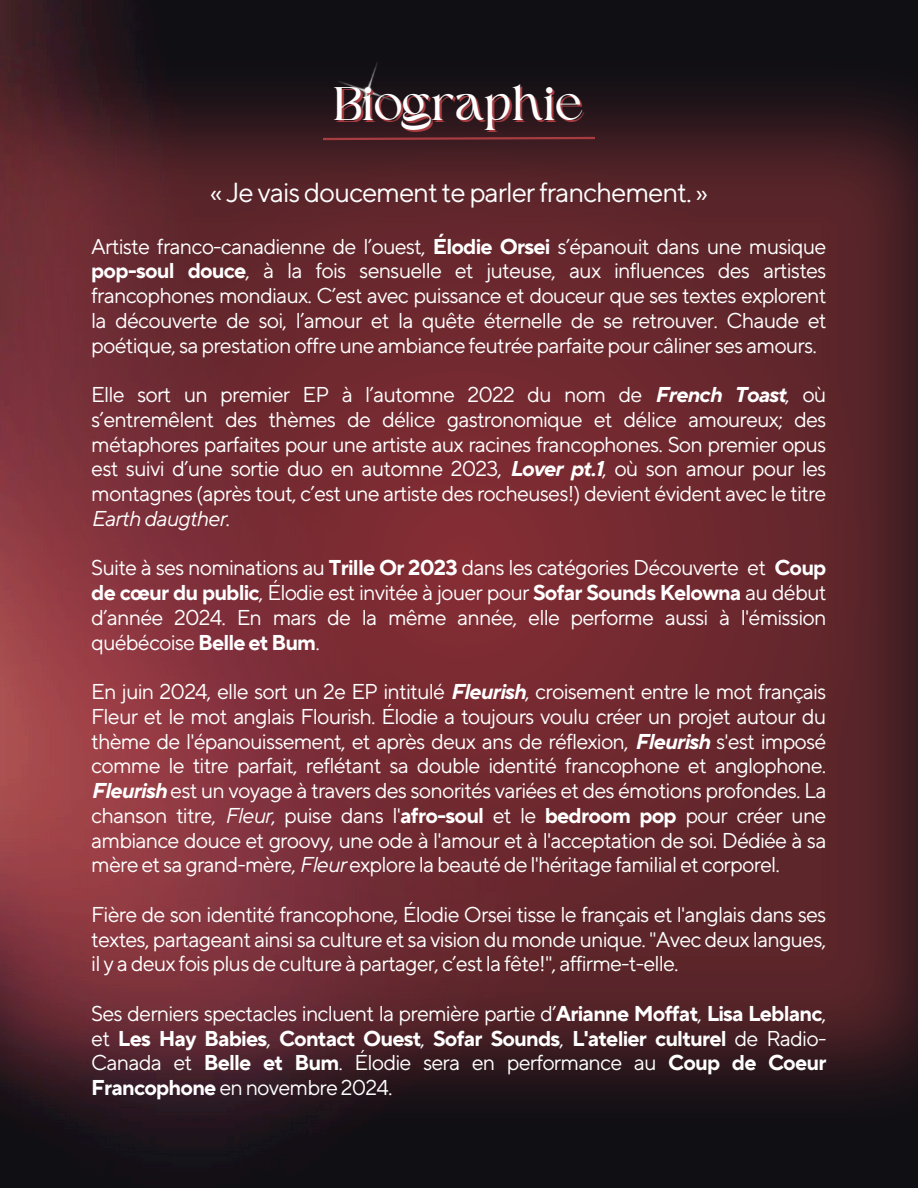
<style>
.page{position:relative;width:918px;height:1188px;background:#fff}
.page>*{position:absolute;margin:0;border:0;box-sizing:border-box;transform-origin:0 0}
.t1{font:48.15px "Higuen";color:#fff}
.t2{font:27.45px "TT Norms Pro";letter-spacing:-.04em;color:#fff}
.t3{font:21.45px/24.8px "TT Norms Pro";letter-spacing:-.04em;color:#fff;text-align:justify}
.s1{font-weight:700}
.s2{font-weight:700;font-style:italic}
.s3{font-style:italic}
</style>
<div class="page">
<img style="left:0;top:0;width:918px;height:1188px">
<img style="left:0;top:42px;width:918px;height:1104px">
<img style="left:335px;top:59px;width:64px;height:65px">
<svg style="left:321px;top:136px;width:276px;height:5px"></svg>
<p class="t1" style="left:334px;top:84px;width:251px">Biographie</p>
<p class="t2" style="left:210px;top:176px;width:500px">« Je vais doucement te parler franchement. »</p>
<p class="t3" style="left:91px;top:235px;width:737px">Artiste franco-canadienne de l’ouest, <span class="s1">Élodie Orsei</span> s’épanouit dans une musique <span class="s1">pop-soul douce</span>, à la fois sensuelle et juteuse, aux influences des artistes francophones mondiaux. C’est avec puissance et douceur que ses textes explorent la découverte de soi, l’amour et la quête éternelle de se retrouver. Chaude et poétique, sa prestation offre une ambiance feutrée parfaite pour câliner ses amours.</p>
<h1 class="t3" style="left:91px;top:383px;width:737px">Elle sort un premier EP à l’automne 2022 du nom de <span class="s2">French Toast</span>, où s’entremêlent des thèmes de délice gastronomique et délice amoureux; des métaphores parfaites pour une artiste aux racines francophones. Son premier opus est suivi d’une sortie duo en automne 2023, <span class="s2">Lover pt.1</span>, où son amour pour les montagnes (après tout, c’est une artiste des rocheuses!) devient évident avec le titre <span class="s3">Earth daugther</span>.</h1>
<p class="t3" style="left:91px;top:556px;width:737px">Suite à ses nominations au <span class="s1">Trille Or 2023</span> dans les catégories Découverte et <span class="s1">Coup de cœur du public</span>, Élodie est invitée à jouer pour <span class="s1">Sofar Sounds Kelowna</span> au début d’année 2024. En mars de la même année, elle performe aussi à l'émission québécoise <span class="s1">Belle et Bum</span>.</p>
<p class="t3" style="left:91px;top:680px;width:737px">En juin 2024, elle sort un 2e EP intitulé <span class="s2">Fleurish</span>, croisement entre le mot français Fleur et le mot anglais Flourish. Élodie a toujours voulu créer un projet autour du thème de l'épanouissement, et après deux ans de réflexion, <span class="s2">Fleurish</span> s'est imposé comme le titre parfait, reflétant sa double identité francophone et anglophone.<br><span class="s2">Fleurish</span> est un voyage à travers des sonorités variées et des émotions profondes. La chanson titre, <span class="s3">Fleur</span>, puise dans l'<span class="s1">afro-soul</span> et le <span class="s1">bedroom pop</span> pour créer une ambiance douce et groovy, une ode à l'amour et à l'acceptation de soi. Dédiée à sa mère et sa grand-mère, <span class="s3">Fleur</span>explore la beauté de l'héritage familial et corporel.</p>
<h2 class="t3" style="left:91px;top:903px;width:737px">Fière de son identité francophone, Élodie Orsei tisse le français et l'anglais dans ses textes, partageant ainsi sa culture et sa vision du monde unique. "Avec deux langues, il y a deux fois plus de culture à partager, c’est la fête!", affirme-t-elle.</h2>
<p class="t3" style="left:91px;top:1002px;width:737px">Ses derniers spectacles incluent la première partie d’<span class="s1">Arianne Moffat</span>, <span class="s1">Lisa Leblanc</span>, et <span class="s1">Les Hay Babies</span>, <span class="s1">Contact Ouest</span>, <span class="s1">Sofar Sounds</span>, <span class="s1">L'atelier culturel</span> de Radio-Canada et <span class="s1">Belle et Bum</span>. Élodie sera en performance au <span class="s1">Coup de Coeur Francophone</span> en novembre 2024.</p>
</div>
